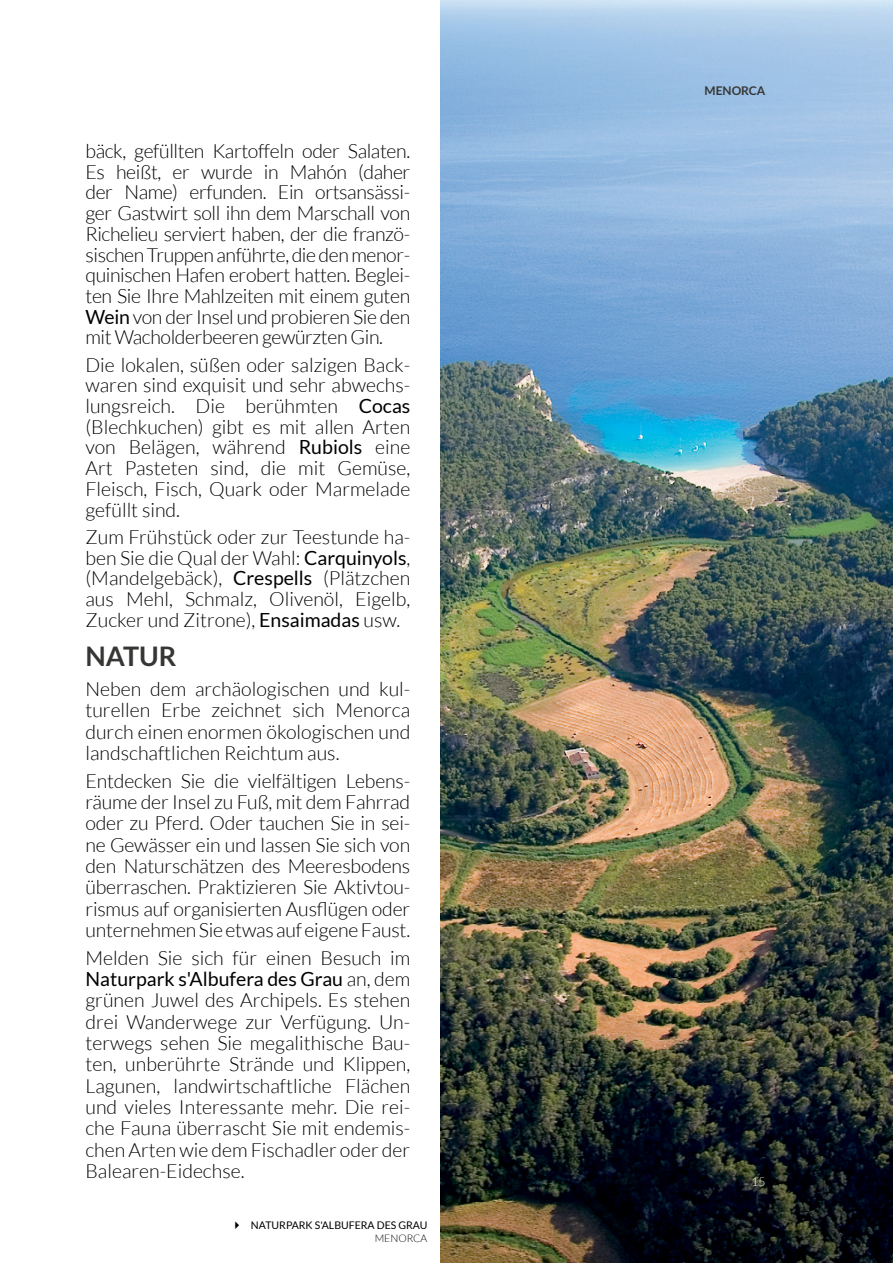
<style>
.page{position:relative;width:893px;height:1263px;background:#fff}
.page>*{position:absolute;margin:0;border:0;box-sizing:border-box;transform-origin:0 0}
.t1{font:700 27px "Lato";color:#363635}
.t2{font:300 19.5px/20.7px "Lato";color:#000;text-align:justify}
.t3{font:700 12px "Lato";color:#363635}
.t4{font:300 12px "Lato";color:#fff}
.t5{font:10.5px "Lato";color:#000}
.t6{font:300 10.5px "Lato";color:#000}
.s1{font-weight:400}
</style>
<div class="page">
<img style="left:440px;top:0;width:453px;height:1263px">
<p class="t2" style="left:85px;top:141px;width:326px">bäck, gefüllten Kartoffeln oder Salaten.<br>Es heißt, er wurde in Mahón (daher der Name) erfunden. Ein ortsansässi&shy;ger Gastwirt soll ihn dem Marschall von Richelieu serviert haben, der die franzö&shy;sischen Truppen anführte, die den menor&shy;quinischen Hafen erobert hatten. Beglei&shy;ten Sie Ihre Mahlzeiten mit einem guten <span class="s1">Wein</span> von der Insel und probieren Sie den mit Wacholderbeeren gewürzten Gin.</p>
<p class="t2" style="left:85px;top:354px;width:326px">Die lokalen, süßen oder salzigen Back&shy;waren sind exquisit und sehr abwechs&shy;lungsreich. Die berühmten <span class="s1">Cocas </span>(Blechkuchen) gibt es mit allen Arten von Belägen, während <span class="s1">Rubiols</span> eine Art Pasteten sind, die mit Gemüse, Fleisch, Fisch, Quark oder Marmelade gefüllt sind.</p>
<p class="t2" style="left:85px;top:526px;width:326px">Zum Frühstück oder zur Teestunde ha&shy;ben Sie die Qual der Wahl: <span class="s1">Carquinyols</span>, (Mandelgebäck), <span class="s1">Crespells</span> (Plätzchen aus Mehl, Schmalz, Olivenöl, Eigelb, Zucker und Zitrone), <span class="s1">Ensaimadas</span> usw.</p>
<h1 class="t1" style="left:85px;top:641px;width:93px">NATUR</h1>
<p class="t2" style="left:85px;top:678px;width:326px;line-height:21.3px">Neben dem archäologischen und kul&shy;turellen Erbe zeichnet sich Menorca durch einen enormen ökologischen und landschaftlichen Reichtum aus.</p>
<p class="t2" style="left:85px;top:770px;width:326px;line-height:21.3px">Entdecken Sie die vielfältigen Lebens&shy;räume der Insel zu Fuß, mit dem Fahrrad oder zu Pferd. Oder tauchen Sie in sei&shy;ne Gewässer ein und lassen Sie sich von den Naturschätzen des Meeresbodens überraschen. Praktizieren Sie Aktivtou&shy;rismus auf organisierten Ausflügen oder unternehmen Sie etwas auf eigene Faust.</p>
<p class="t2" style="left:85px;top:947px;width:326px;line-height:21.3px">Melden Sie sich für einen Besuch im <span class="s1">Naturpark s'Albufera des Grau</span> an, dem grünen Juwel des Archipels. Es stehen drei Wanderwege zur Verfügung. Un&shy;terwegs sehen Sie megalithische Bau&shy;ten, unberührte Strände und Klippen, Lagunen, landwirtschaftliche Flächen und vieles Interessante mehr. Die rei&shy;che Fauna überrascht Sie mit endemis&shy;chen Arten wie dem Fischadler oder der Balearen-Eidechse.</p>
<p class="t5" style="left:251px;top:1219px;width:178px">NATURPARK S'ALBUFERA DES GRAU</p>
<p class="t6" style="left:375px;top:1232px;width:54px">MENORCA</p>
<p class="t3" style="left:705px;top:83px;width:62px">MENORCA</p>
<p class="t4" style="left:751px;top:1175px;width:15px">15</p>
</div>
